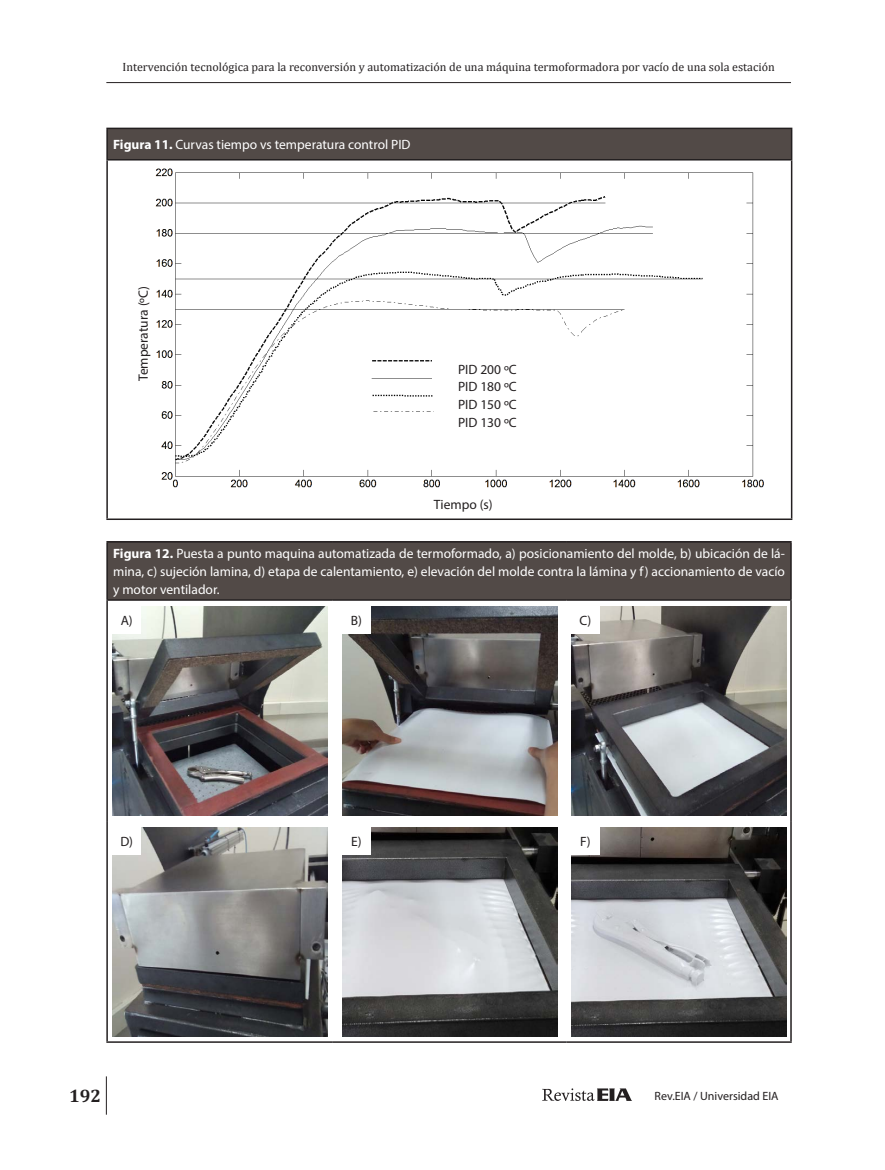
<style>
.page{position:relative;width:885px;height:1170px;background:#fff}
.page>*{position:absolute;margin:0;border:0;box-sizing:border-box;transform-origin:0 0}
.t1{font:700 18px "Cambria";color:#231f20}
.t2{font:13.5px/18px "Myriad Pro";color:#fff;text-align:justify}
.t3{font:13.5px "Myriad Pro";color:#231f20}
.t4{font:12px "Cambria";color:#231f20}
.t5{font:12px "Myriad Pro";color:#231f20}
.s1{font-weight:700}
</style>
<div class="page">
<hr style="left:106px;top:82px;width:684px;height:1px;background:#231f20">
<hr style="left:106px;top:1076px;width:1px;height:38px;background:#231f20">
<svg style="left:542px;top:1088px;width:90px;height:12px"></svg>
<div style="left:107px;top:128px;width:684px;height:32px;background:#524a47"></div>
<hr style="left:106px;top:160px;width:2px;height:358px;background:#231f20">
<hr style="left:790px;top:160px;width:2px;height:358px;background:#231f20">
<hr style="left:106px;top:518px;width:686px;height:2px;background:#231f20">
<hr style="left:106px;top:129px;width:2px;height:30px;background:#231f20">
<hr style="left:106px;top:128px;width:686px;height:1px;background:#231f20">
<hr style="left:790px;top:129px;width:2px;height:30px;background:#231f20">
<hr style="left:106px;top:159px;width:686px;height:1px;background:#231f20">
<img style="left:155px;top:168px;width:609px;height:320px">
<div style="left:107px;top:542px;width:683px;height:58px;background:#524a47"></div>
<hr style="left:106px;top:600px;width:2px;height:221px;background:#231f20">
<hr style="left:790px;top:600px;width:1px;height:221px;background:#231f20">
<hr style="left:106px;top:821px;width:2px;height:220px;background:#231f20">
<hr style="left:790px;top:821px;width:1px;height:220px;background:#231f20">
<hr style="left:106px;top:1041px;width:227px;height:1px;background:#231f20">
<hr style="left:333px;top:1041px;width:233px;height:1px;background:#231f20">
<hr style="left:566px;top:1041px;width:225px;height:1px;background:#231f20">
<hr style="left:106px;top:542px;width:2px;height:57px;background:#231f20">
<hr style="left:106px;top:541px;width:227px;height:1px;background:#231f20">
<hr style="left:333px;top:541px;width:233px;height:1px;background:#231f20">
<hr style="left:566px;top:541px;width:225px;height:1px;background:#231f20">
<hr style="left:790px;top:542px;width:1px;height:57px;background:#231f20">
<hr style="left:106px;top:599px;width:227px;height:1px;background:#231f20">
<hr style="left:333px;top:599px;width:233px;height:1px;background:#231f20">
<hr style="left:566px;top:599px;width:225px;height:1px;background:#231f20">
<img style="left:112px;top:606px;width:215px;height:209px">
<div style="left:112px;top:606px;width:29px;height:27px;background:#fff"></div>
<img style="left:342px;top:606px;width:215px;height:209px">
<div style="left:342px;top:606px;width:28px;height:27px;background:#fff"></div>
<img style="left:571px;top:606px;width:215px;height:209px">
<div style="left:571px;top:606px;width:28px;height:27px;background:#fff"></div>
<img style="left:112px;top:827px;width:215px;height:208px">
<div style="left:112px;top:827px;width:29px;height:27px;background:#fff"></div>
<img style="left:342px;top:827px;width:215px;height:208px">
<div style="left:342px;top:827px;width:28px;height:27px;background:#fff"></div>
<img style="left:571px;top:827px;width:215px;height:208px">
<div style="left:571px;top:827px;width:28px;height:27px;background:#fff"></div>
<p class="t4" style="left:122px;top:60px;width:653px">Intervención tecnológica para la reconversión y automatización de una máquina termoformadora por vacío de una sola estación</p>
<p class="t2" style="left:113px;top:135px;width:299px"><span class="s1">Figura 11.</span> Curvas tiempo vs temperatura control PID</p>
<p class="t3" style="left:135px;top:381px;width:97px;rotate:-90deg">Temperatura (ºC)</p>
<p class="t3" style="left:458px;top:361px;width:60px">PID 200 ºC</p>
<p class="t3" style="left:458px;top:378px;width:60px">PID 180 ºC</p>
<p class="t3" style="left:458px;top:396px;width:60px">PID 150 ºC</p>
<p class="t3" style="left:458px;top:414px;width:60px">PID 130 ºC</p>
<p class="t3" style="left:434px;top:495px;width:60px">Tiempo (s)</p>
<p class="t2" style="left:113px;top:544px;width:673px"><span class="s1">Figura 12.</span> Puesta a punto maquina automatizada de termoformado, a) posicionamiento del molde, b) ubicación de lá&shy;mina, c) sujeción lamina, d) etapa de calentamiento, e) elevación del molde contra la lámina y f) accionamiento de vacío y motor ventilador.</p>
<p class="t3" style="left:121px;top:611px;width:13px">A)</p>
<p class="t3" style="left:351px;top:611px;width:13px">B)</p>
<p class="t3" style="left:579px;top:611px;width:13px">C)</p>
<p class="t3" style="left:120px;top:832px;width:14px">D)</p>
<p class="t3" style="left:351px;top:832px;width:12px">E)</p>
<p class="t3" style="left:580px;top:832px;width:12px">F)</p>
<h1 class="t1" style="left:69px;top:1082px;width:33px">192</h1>
<p class="t5" style="left:654px;top:1087px;width:125px">Rev.EIA / Universidad EIA</p>
</div>
